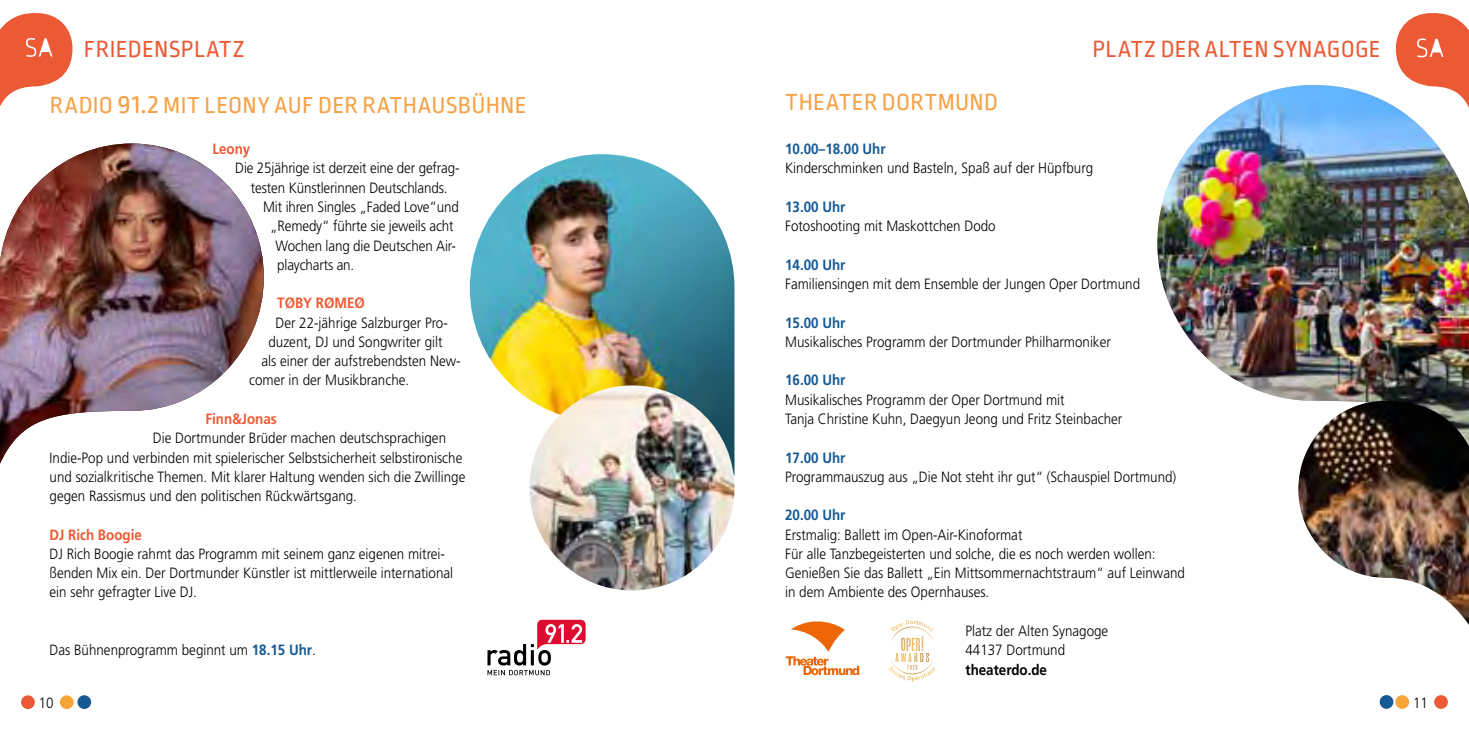
<style>
.page{position:relative;width:1469px;height:735px;background:#fff}
.page>*{position:absolute;margin:0;border:0;box-sizing:border-box;transform-origin:0 0}
.t1{font:24.5px "Ropa Mix Pro";letter-spacing:.02em;color:#eb5a35}
.t2{font:24.5px "Ropa Mix Pro";letter-spacing:.01em;color:#f6a145}
.t3{font:24.32px "Ropa Mix Pro";letter-spacing:.015em;color:#f6a145}
.t4{font:300 14.88px/19.2px "Frutiger LT Pro";color:#000;scale:.9 1}
.t5{font:700 14.88px "Frutiger LT Pro";color:#155a94;scale:.9 1}
.t6{font:700 14.88px "Frutiger LT Pro";color:#eb5a35;scale:.9 1}
.t7{font:700 14.88px "Frutiger LT Pro";color:#000;scale:.9 1}
.s1{font-size:27.65px}
.s2{font-weight:700;color:#155a94}
</style>
<div class="page">
<div style="left:1379px;top:694px;width:14px;height:14px;background:#155a94;border-radius:50%"></div>
<div style="left:1395px;top:694px;width:13px;height:14px;background:#f7a439;border-radius:50%"></div>
<div style="left:1434px;top:694px;width:13px;height:14px;background:#eb5a35;border-radius:50%"></div>
<div style="left:21px;top:695px;width:14px;height:13px;background:#eb5a35;border-radius:50%"></div>
<div style="left:60px;top:695px;width:14px;height:13px;background:#f7a439;border-radius:50%"></div>
<div style="left:77px;top:694px;width:14px;height:14px;background:#155a94;border-radius:50%"></div>
<svg style="left:0;top:13px;width:73px;height:94px"></svg>
<img style="left:0;top:143px;width:264px;height:320px">
<img style="left:469px;top:154px;width:265px;height:322px">
<img style="left:529px;top:385px;width:205px;height:205px;border-radius:102px">
<img style="left:1157px;top:85px;width:311px;height:315px">
<svg style="left:786px;top:621px;width:73px;height:53px"></svg>
<svg style="left:889px;top:620px;width:46px;height:56px"></svg>
<img style="left:1298px;top:400px;width:170px;height:224px">
<svg style="left:1395px;top:13px;width:73px;height:124px"></svg>
<svg style="left:487px;top:619px;width:98px;height:56px"></svg>
<h1 class="t1" style="left:84px;top:36px;width:162px">FRIEDENSPLATZ</h1>
<h2 class="t3" style="left:50px;top:92px;width:478px">RADIO <span class="s1">91.2</span> MIT LEONY AUF DER RATHAUSBÜHNE</h2>
<p class="t6" style="left:212px;top:140px;width:44px">Leony</p>
<p class="t4" style="left:235px;top:159px;width:251px">Die 25jährige ist derzeit eine der gefrag-</p>
<p class="t4" style="left:251px;top:178px;width:220px">testen Künstlerinnen Deutschlands.</p>
<p class="t4" style="left:263px;top:197px;width:219px">Mit ihren Singles „Faded Love“und</p>
<p class="t4" style="left:270px;top:216px;width:205px">„Remedy“ führte sie jeweils acht</p>
<p class="t4" style="left:275px;top:236px;width:202px">Wochen lang die Deutschen Air-</p>
<p class="t4" style="left:277px;top:255px;width:87px">playcharts an.</p>
<p class="t6" style="left:277px;top:294px;width:99px">TØBY RØMEØ</p>
<p class="t4" style="left:275px;top:313px;width:193px">Der 22-jährige Salzburger Pro-</p>
<p class="t4" style="left:268px;top:332px;width:195px">duzent, DJ und Songwriter gilt</p>
<p class="t4" style="left:261px;top:351px;width:223px">als einer der aufstrebendsten New-</p>
<p class="t4" style="left:249px;top:370px;width:179px">comer in der Musikbranche.</p>
<p class="t6" style="left:205px;top:409px;width:81px">Finn&amp;Jonas</p>
<p class="t4" style="left:50px;top:428px;width:463px;text-indent:103px">Die Dortmunder Brüder machen deutschsprachigen Indie-Pop und verbinden mit spielerischer Selbstsicherheit selbstironische und sozialkritische Themen. Mit klarer Haltung wenden sich die Zwillinge gegen Rassismus und den politischen Rückwärtsgang.</p>
<p class="t6" style="left:50px;top:525px;width:104px">DJ Rich Boogie</p>
<p class="t4" style="left:50px;top:544px;width:450px">DJ Rich Boogie rahmt das Programm mit seinem ganz eigenen mitrei&shy;ßenden Mix ein. Der Dortmunder Künstler ist mittlerweile international ein sehr gefragter Live DJ.</p>
<p class="t4" style="left:50px;top:640px;width:297px">Das Bühnenprogramm beginnt um <span class="s2">18.15 Uhr</span>.</p>
<h1 class="t2" style="left:785px;top:89px;width:214px">THEATER DORTMUND</h1>
<h1 class="t1" style="left:1092px;top:36px;width:290px">PLATZ DER ALTEN SYNAGOGE</h1>
<p class="t5" style="left:785px;top:140px;width:113px">10.00–18.00 Uhr</p>
<p class="t4" style="left:785px;top:159px;width:344px">Kinderschminken und Basteln, Spaß auf der Hüpfburg</p>
<p class="t5" style="left:785px;top:198px;width:68px">13.00 Uhr</p>
<p class="t4" style="left:785px;top:216px;width:235px">Fotoshooting mit Maskottchen Dodo</p>
<p class="t5" style="left:785px;top:255px;width:68px">14.00 Uhr</p>
<p class="t4" style="left:785px;top:274px;width:396px">Familiensingen mit dem Ensemble der Jungen Oper Dortmund</p>
<p class="t5" style="left:785px;top:313px;width:68px">15.00 Uhr</p>
<p class="t4" style="left:785px;top:332px;width:363px">Musikalisches Programm der Dortmunder Philharmoniker</p>
<p class="t5" style="left:785px;top:371px;width:68px">16.00 Uhr</p>
<p class="t4" style="left:785px;top:390px;width:376px">Musikalisches Programm der Oper Dortmund mit<br>Tanja Christine Kuhn, Daegyun Jeong und Fritz Steinbacher</p>
<p class="t5" style="left:785px;top:448px;width:68px">17.00 Uhr</p>
<p class="t4" style="left:785px;top:467px;width:436px">Programmauszug aus „Die Not steht ihr gut“ (Schauspiel Dortmund)</p>
<p class="t5" style="left:785px;top:506px;width:68px">20.00 Uhr</p>
<p class="t4" style="left:785px;top:524px;width:446px">Erstmalig: Ballett im Open-Air-Kinoformat<br>Für alle Tanzbegeisterten und solche, die es noch werden wollen:<br>Genießen Sie das Ballett „Ein Mittsommernachtstraum“ auf Leinwand in dem Ambiente des Opernhauses.</p>
<p class="t4" style="left:965px;top:621px;width:160px">Platz der Alten Synagoge<br>44137 Dortmund</p>
<p class="t7" style="left:965px;top:660px;width:92px">theaterdo.de</p>
<p class="t4" style="left:39px;top:693px;width:18px">10</p>
<p class="t4" style="left:1412px;top:693px;width:18px">11</p>
</div>
